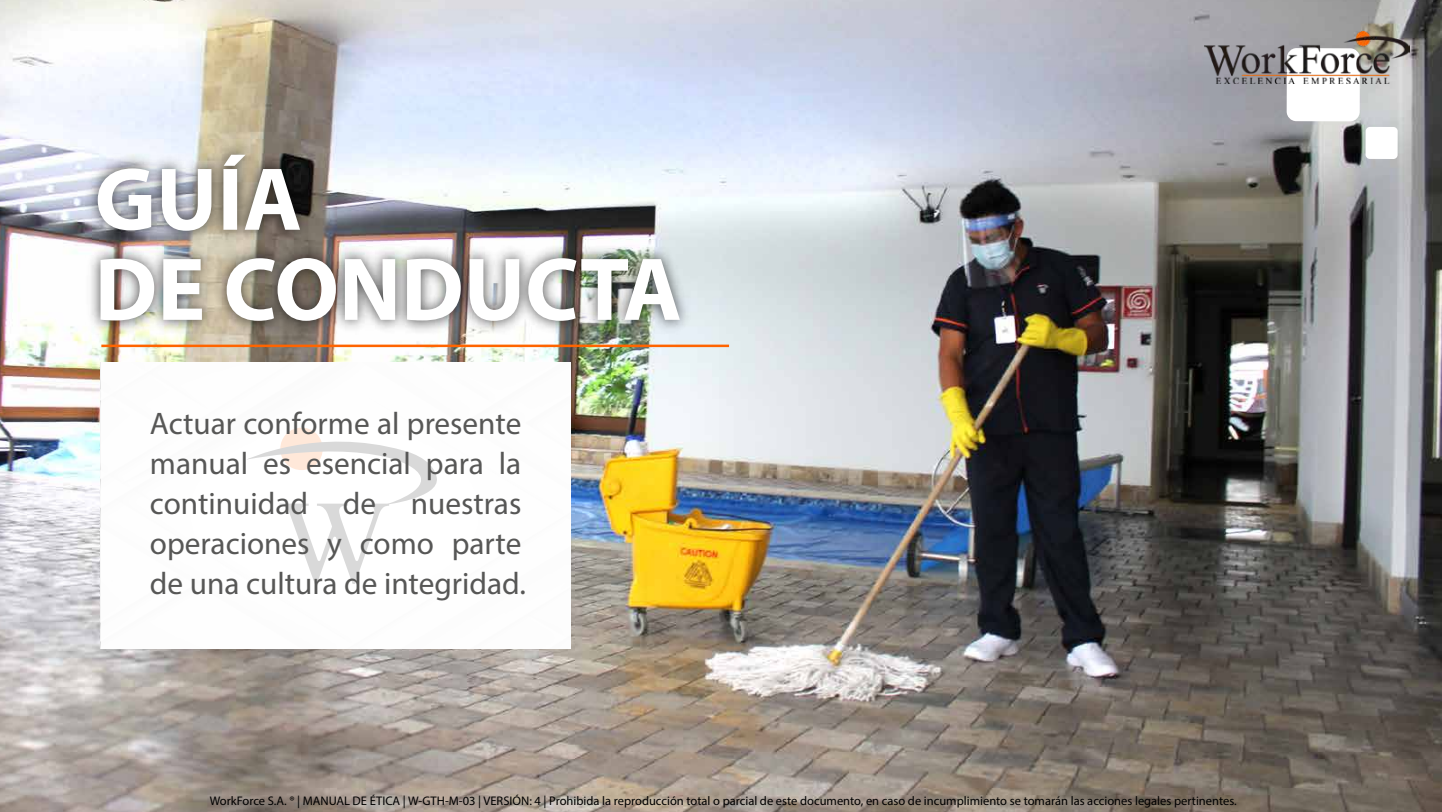
<style>
.page{position:relative;width:1442px;height:812px;background:#fff}
.page>*{position:absolute;margin:0;border:0;box-sizing:border-box;transform-origin:0 0}
.t1{font:700 90px/90px "Myriad Pro";color:#fff}
.t2{font:31.25px/40px "Myriad Pro";color:#575756}
.t3{font:12.5px "Myriad Pro";color:#000}
</style>
<div class="page">
<img style="left:0;top:0;width:1441px;height:811px">
<div style="left:101px;top:362px;width:469px;height:286px;background:#fff"></div>
<svg style="left:247px;top:427px;width:190px;height:156px"></svg>
<img style="left:75px;top:134px;width:626px;height:228px">
<div style="left:1286px;top:48px;width:73px;height:73px;background:#fff;border-radius:10px"></div>
<div style="left:1365px;top:127px;width:32px;height:32px;background:#fff;border-radius:4px"></div>
<hr style="left:101px;top:344px;width:628px;height:3px;background:#ff6400">
<img style="left:1204px;top:31px;width:205px;height:53px">
<h1 class="t1" style="left:95px;top:151px;width:589px">GUÍA<br>DE CONDUCTA</h1>
<h2 class="t2" style="left:150px;top:403px;width:377px">Actuar conforme al presente manual es esencial para la continuidad de nuestras operaciones y como parte de una cultura de integridad.</h2>
<p class="t3" style="left:210px;top:793px;width:1028px">WorkForce S.A. ® | MANUAL DE ÉTICA | W-GTH-M-03 | VERSIÓN: 4 | Prohibida la reproducción total o parcial de este documento, en caso de incumplimiento se tomarán las acciones legales pertinentes.</p>
</div>
